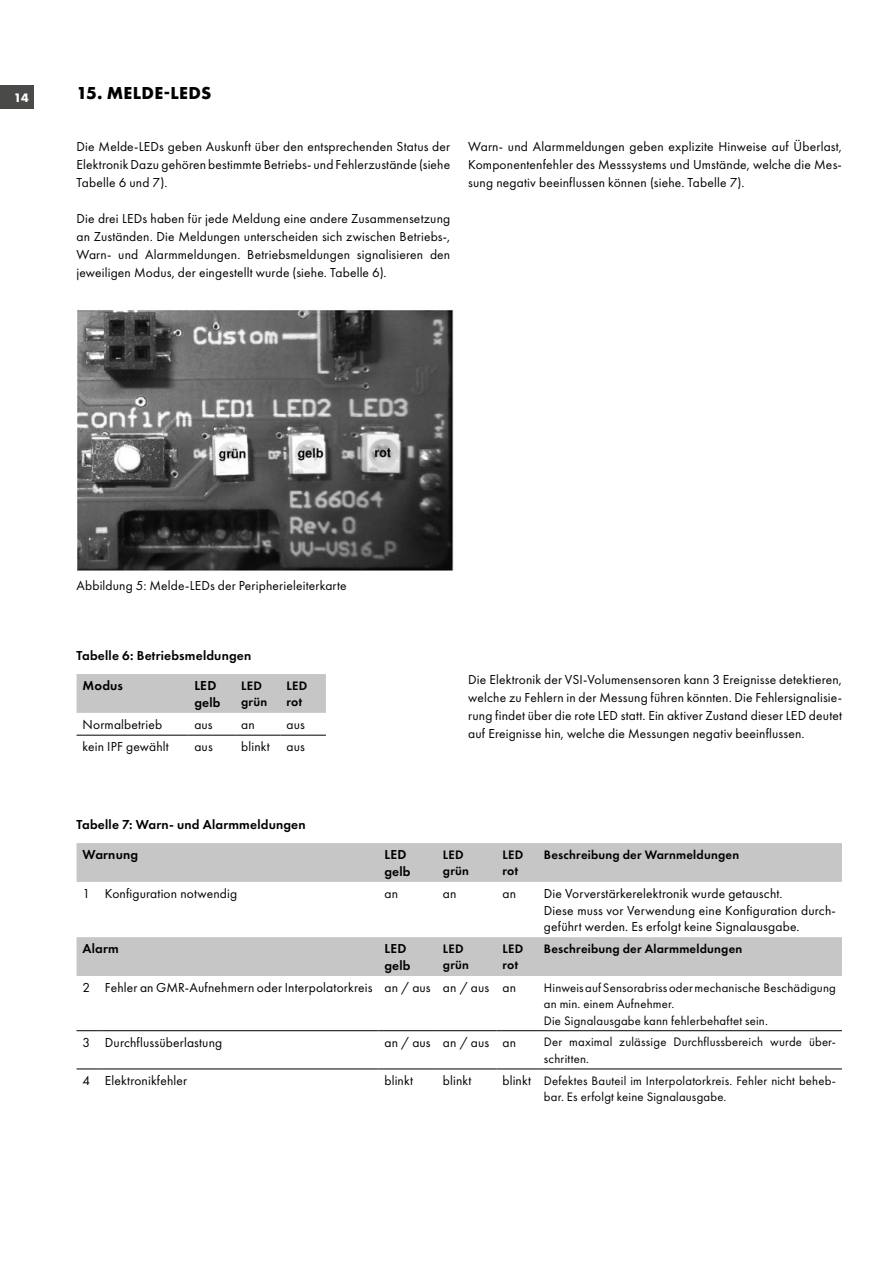
<style>
.page{position:relative;width:893px;height:1263px;background:#fff}
.page>*{position:absolute;margin:0;border:0;box-sizing:border-box;transform-origin:0 0}
.t1{font:700 18px "Futura PT";letter-spacing:.01em;color:#000}
.t2{font:13.5px/18px "Futura PT";letter-spacing:.01em;color:#000;text-align:justify}
.t3{font:600 13.5px/16.5px "Futura PT";letter-spacing:.015em;color:#000}
.t4{font:12.75px/16.5px "Futura PT";letter-spacing:.015em;color:#000}
.t5{font:600 12.75px/16.5px "Futura PT";letter-spacing:.015em;color:#000}
.t6{font:700 12.75px "Futura PT";color:#fff}
.s1{font-size:13.5px}
</style>
<div class="page">
<div style="left:0;top:85px;width:34px;height:24px;background:#4a4a49"></div>
<div style="left:77px;top:674px;width:249px;height:39px;background:#c6c6c6"></div>
<hr style="left:77px;top:735px;width:111px;height:1px;background:#000">
<hr style="left:188px;top:735px;width:47px;height:1px;background:#000">
<hr style="left:235px;top:735px;width:46px;height:1px;background:#000">
<hr style="left:281px;top:735px;width:45px;height:1px;background:#000">
<svg style="left:77px;top:843px;width:765px;height:133px;fill:#c6c6c6"></svg>
<hr style="left:99px;top:1030px;width:279px;height:1px;background:#000">
<hr style="left:378px;top:1030px;width:59px;height:1px;background:#000">
<hr style="left:437px;top:1030px;width:59px;height:1px;background:#000">
<hr style="left:496px;top:1030px;width:42px;height:1px;background:#000">
<hr style="left:538px;top:1030px;width:304px;height:1px;background:#000">
<hr style="left:99px;top:1068px;width:279px;height:1px;background:#000">
<hr style="left:378px;top:1068px;width:59px;height:1px;background:#000">
<hr style="left:437px;top:1068px;width:59px;height:1px;background:#000">
<hr style="left:496px;top:1068px;width:42px;height:1px;background:#000">
<hr style="left:538px;top:1068px;width:304px;height:1px;background:#000">
<svg style="left:77px;top:1030px;width:22px;height:1px"></svg>
<svg style="left:77px;top:1068px;width:22px;height:1px"></svg>
<img style="left:77px;top:310px;width:377px;height:261px">
<p class="t6" style="left:14px;top:89px;width:16px">14</p>
<h1 class="t1" style="left:77px;top:81px;width:136px">15. MELDE-LEDS</h1>
<p class="t2" style="left:77px;top:137px;width:375px">Die Melde-LEDs geben Auskunft über den entsprechenden Status der Elektronik Dazu gehören bestimmte Betriebs- und Fehlerzustände (siehe Tabelle 6 und 7).</p>
<p class="t2" style="left:77px;top:209px;width:375px">Die drei LEDs haben für jede Meldung eine andere Zusammensetzung an Zuständen. Die Meldungen unterscheiden sich zwischen Betriebs-, Warn- und Alarmmeldungen. Betriebsmeldungen signalisieren den jeweiligen Modus, der eingestellt wurde (siehe. Tabelle 6).</p>
<p class="t2" style="left:468px;top:137px;width:375px">Warn- und Alarmmeldungen geben explizite Hinweise auf Überlast, Komponentenfehler des Messsystems und Umstände, welche die Mes&shy;sung negativ beeinflussen können (siehe. Tabelle 7).</p>
<p class="t2" style="left:77px;top:577px;width:272px">Abbildung 5: Melde-LEDs der Peripherieleiterkarte</p>
<p class="t3" style="left:77px;top:647px;width:176px">Tabelle 6: Betriebsmeldungen</p>
<p class="t3" style="left:83px;top:677px;width:42px">Modus</p>
<p class="t3" style="left:194px;top:677px;width:28px">LED gelb</p>
<p class="t5" style="left:241px;top:677px;width:28px">LED grün</p>
<p class="t5" style="left:287px;top:677px;width:22px">LED rot</p>
<p class="t2" style="left:83px;top:716px;width:81px">Normalbetrieb</p>
<p class="t2" style="left:194px;top:716px;width:20px">aus</p>
<p class="t2" style="left:241px;top:716px;width:15px">an</p>
<p class="t2" style="left:287px;top:716px;width:20px">aus</p>
<p class="t2" style="left:83px;top:738px;width:88px">kein IPF gewählt</p>
<p class="t2" style="left:194px;top:738px;width:20px">aus</p>
<p class="t2" style="left:241px;top:738px;width:65px">blinkt aus</p>
<p class="t3" style="left:77px;top:816px;width:231px">Tabelle 7: Warn- und Alarmmeldungen</p>
<p class="t2" style="left:468px;top:671px;width:375px">Die Elektronik der VSI-Volumensensoren kann 3 Ereignisse detektieren, welche zu Fehlern in der Messung führen könnten. Die Fehlersignalisie&shy;rung findet über die rote LED statt. Ein aktiver Zustand dieser LED deutet auf Ereignisse hin, welche die Messungen negativ beeinflussen.</p>
<p class="t3" style="left:83px;top:846px;width:57px">Warnung</p>
<p class="t3" style="left:384px;top:846px;width:28px">LED gelb</p>
<p class="t5" style="left:443px;top:846px;width:28px">LED grün</p>
<p class="t5" style="left:502px;top:846px;width:22px">LED rot</p>
<p class="t5" style="left:544px;top:846px;width:197px">Beschreibung der Warnmeldungen</p>
<p class="t2" style="left:83px;top:884px;width:156px">1 Konfiguration notwendig</p>
<p class="t2" style="left:384px;top:884px;width:15px">an</p>
<p class="t2" style="left:443px;top:884px;width:15px">an</p>
<p class="t2" style="left:502px;top:884px;width:15px">an</p>
<p class="t2" style="left:544px;top:885px;width:294px;line-height:16.5px;text-align:left">Die Vorverstärkerelektronik wurde getauscht.<br>Diese muss vor Verwendung eine Konfiguration durch&shy;geführt werden. Es erfolgt keine Signalausgabe.</p>
<p class="t3" style="left:83px;top:940px;width:38px">Alarm</p>
<p class="t3" style="left:384px;top:940px;width:28px">LED gelb</p>
<p class="t5" style="left:443px;top:940px;width:28px">LED grün</p>
<p class="t5" style="left:502px;top:940px;width:22px">LED rot</p>
<p class="t5" style="left:544px;top:940px;width:200px">Beschreibung der Alarmmeldungen</p>
<p class="t2" style="left:83px;top:979px;width:435px">2 Fehler an GMR-Aufnehmern oder Interpolatorkreis an / aus an / aus an</p>
<p class="t4" style="left:544px;top:979px;width:293px">Hinweis auf Sensorabriss oder mechanische Beschädigung an min. einem Aufnehmer.<br>Die Signalausgabe kann fehlerbehaftet sein.</p>
<p class="t2" style="left:83px;top:1033px;width:141px">3 Durchflussüberlastung</p>
<p class="t2" style="left:384px;top:1033px;width:133px">an / aus an / aus an</p>
<p class="t4" style="left:544px;top:1034px;width:294px">Der maximal zulässige Durchflussbereich wurde über&shy;schritten.</p>
<p class="t2" style="left:83px;top:1072px;width:106px">4 Elektronikfehler</p>
<p class="t2" style="left:384px;top:1072px;width:30px">blinkt</p>
<p class="t2" style="left:443px;top:1072px;width:30px">blinkt</p>
<p class="t4" style="left:544px;top:1072px;width:294px;text-indent:-41px"><span class="s1">blinkt</span> Defektes Bauteil im Interpolatorkreis. Fehler nicht beheb&shy;bar. Es erfolgt keine Signalausgabe.</p>
</div>
